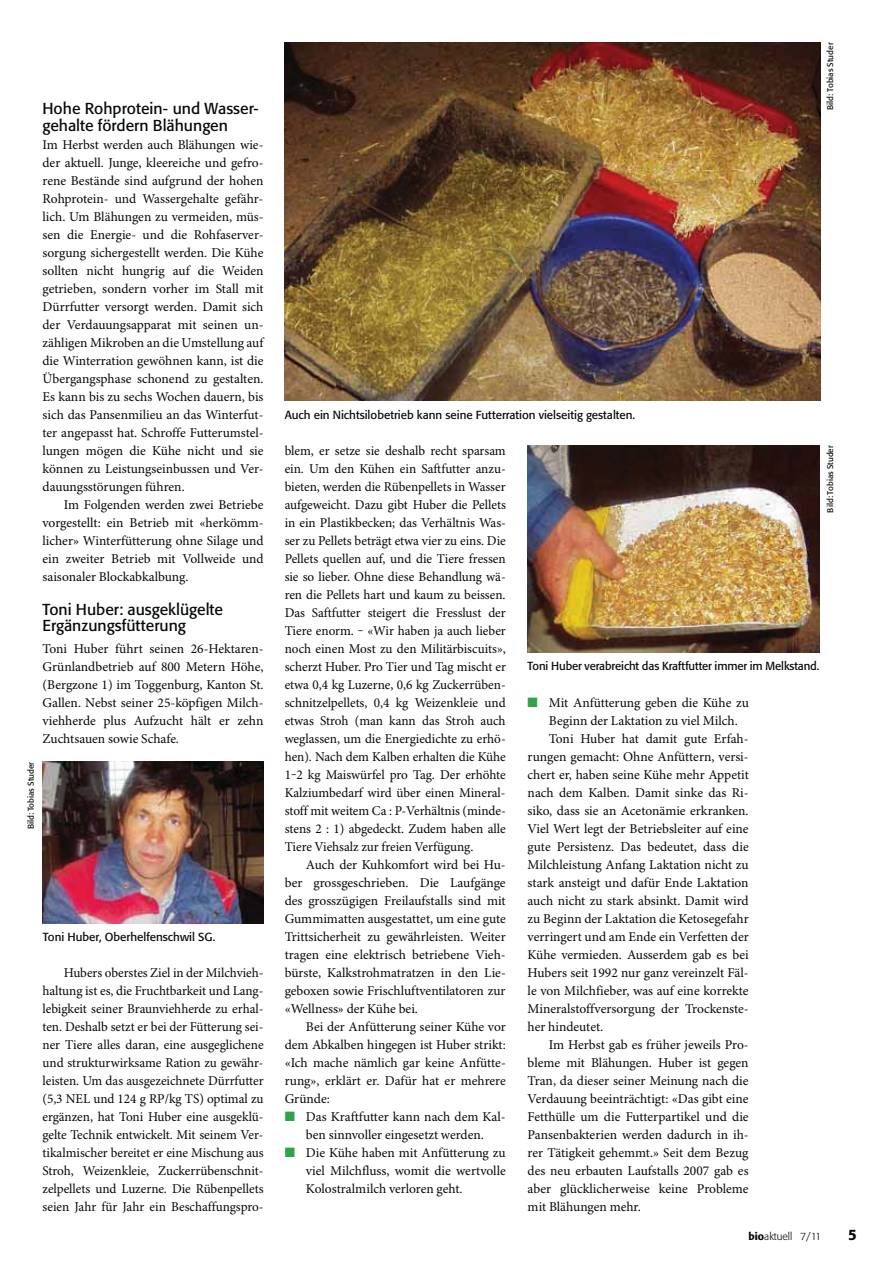
<style>
.page{position:relative;width:893px;height:1263px;background:#fff}
.page>*{position:absolute;margin:0;border:0;box-sizing:border-box;transform-origin:0 0}
.t1{font:15.75px/16.5px "Formata BQ";color:#040809}
.t2{font:500 15px "Formata BQ";color:#040809}
.t3{font:13.5px/18px "Minion Pro";color:#040809;text-align:justify}
.t4{font:11.55px "Formata BQ";color:#040809}
.t5{font:300 10.5px "Formata BQ";color:#040809}
.t6{font:8.25px "Formata BQ";color:#040809}
.s1{color:#2fa349}
.s2{font-weight:500}
</style>
<div class="page">
<img style="left:43px;top:761px;width:221px;height:163px">
<img style="left:285px;top:43px;width:535px;height:358px">
<img style="left:527px;top:446px;width:293px;height:206px">
<p class="t6" style="left:27px;top:829px;width:69px;rotate:-90deg">Bild: Tobias Studer</p>
<p class="t1" style="left:43px;top:101px;width:218px">Hohe Rohprotein- und Wasser&shy;gehalte fördern Blähungen</p>
<p class="t3" style="left:43px;top:137px;width:223px">Im Herbst werden auch Blähungen wie&shy;der aktuell. Junge, kleereiche und gefro&shy;rene Bestände sind aufgrund der hohen Rohprotein- und Wassergehalte gefähr&shy;lich. Um Blähungen zu vermeiden, müs&shy;sen die Energie- und die Rohfaserver&shy;sorgung sichergestellt werden. Die Kühe sollten nicht hungrig auf die Weiden getrieben, sondern vorher im Stall mit Dürrfutter versorgt werden. Damit sich der Verdauungsapparat mit seinen un&shy;zähligen Mikroben an die Umstellung auf die Winterration gewöhnen kann, ist die Übergangsphase schonend zu gestalten.<br>Es kann bis zu sechs Wochen dauern, bis sich das Pansenmilieu an das Winterfut&shy;ter angepasst hat. Schroffe Futterumstel&shy;lungen mögen die Kühe nicht und sie können zu Leistungseinbussen und Ver&shy;dauungsstörungen führen.</p>
<p class="t3" style="left:43px;top:497px;width:223px;text-indent:21px">Im Folgenden werden zwei Betriebe vorgestellt: ein Betrieb mit «herkömm&shy;licher» Winterfütterung ohne Silage und ein zweiter Betrieb mit Vollweide und saisonaler Blockabkalbung.</p>
<p class="t1" style="left:43px;top:602px;width:182px">Toni Huber: ausgeklügelte<br>Ergänzungsfütterung</p>
<p class="t3" style="left:43px;top:641px;width:222px">Toni Huber führt seinen 26-Hektaren-Grünlandbetrieb auf 800 Metern Höhe, (Bergzone 1) im Toggenburg, Kanton St.<br>Gallen. Nebst seiner 25-köpfigen Milch&shy;viehherde plus Aufzucht hält er zehn Zuchtsauen sowie Schafe.</p>
<p class="t4" style="left:43px;top:931px;width:174px">Toni Huber, Oberhelfenschwil SG.</p>
<p class="t3" style="left:43px;top:965px;width:223px;text-indent:21px">Hubers oberstes Ziel in der Milchvieh&shy;haltung ist es, die Fruchtbarkeit und Lang&shy;lebigkeit seiner Braunviehherde zu erhal&shy;ten. Deshalb setzt er bei der Fütterung sei&shy;ner Tiere alles daran, eine ausgeglichene und strukturwirksame Ration zu gewähr&shy;leisten. Um das ausgezeichnete Dürrfutter (5,3 NEL und 124 g RP/kg TS) optimal zu ergänzen, hat Toni Huber eine ausgeklü&shy;gelte Technik entwickelt. Mit seinem Ver&shy;tikalmischer bereitet er eine Mischung aus Stroh, Weizenkleie, Zuckerrübenschnit&shy;zelpellets und Luzerne. Die Rübenpellets seien Jahr für Jahr ein Beschaffungspro-</p>
<p class="t4" style="left:285px;top:409px;width:352px">Auch ein Nichtsilobetrieb kann seine Futterration vielseitig gestalten.</p>
<p class="t6" style="left:826px;top:110px;width:69px;rotate:-90deg">Bild: Tobias Studer</p>
<p class="t3" style="left:285px;top:443px;width:223px">blem, er setze sie deshalb recht sparsam ein. Um den Kühen ein Saftfutter anzu&shy;bieten, werden die Rübenpellets in Wasser aufgeweicht. Dazu gibt Huber die Pellets in ein Plastikbecken; das Verhältnis Was&shy;ser zu Pellets beträgt etwa vier zu eins. Die Pellets quellen auf, und die Tiere fressen sie so lieber. Ohne diese Behandlung wä&shy;ren die Pellets hart und kaum zu beissen.<br>Das Saftfutter steigert die Fresslust der Tiere enorm. ‒ «Wir haben ja auch lieber noch einen Most zu den Militärbiscuits», scherzt Huber. Pro Tier und Tag mischt er etwa 0,4 kg Luzerne, 0,6 kg Zuckerrüben&shy;schnitzelpellets, 0,4 kg Weizenkleie und etwas Stroh (man kann das Stroh auch weglassen, um die Energiedichte zu erhö&shy;hen). Nach dem Kalben erhalten die Kühe 1‒2 kg Maiswürfel pro Tag. Der erhöhte Kalziumbedarf wird über einen Mineral&shy;stoff mit weitem Ca : P-Verhältnis (minde&shy;stens 2 : 1) abgedeckt. Zudem haben alle Tiere Viehsalz zur freien Verfügung.</p>
<p class="t3" style="left:285px;top:857px;width:223px;text-indent:21px">Auch der Kuhkomfort wird bei Hu&shy;ber grossgeschrieben. Die Laufgänge des grosszügigen Freilaufstalls sind mit Gummimatten ausgestattet, um eine gute Trittsicherheit zu gewährleisten. Weiter tragen eine elektrisch betriebene Vieh&shy;bürste, Kalkstrohmatratzen in den Lie&shy;geboxen sowie Frischluftventilatoren zur «Wellness» der Kühe bei.</p>
<p class="t3" style="left:285px;top:1019px;width:223px;text-indent:21px">Bei der Anfütterung seiner Kühe vor dem Abkalben hingegen ist Huber strikt: «Ich mache nämlich gar keine Anfütte&shy;rung», erklärt er. Dafür hat er mehrere Gründe:</p>
<p class="t3" style="left:285px;top:1109px;width:223px;text-align:center"><span class="s1">■</span> Das Kraftfutter kann nach dem Kal&shy;ben sinnvoller eingesetzt werden.</p>
<p class="t3" style="left:306px;top:1145px;width:201px;text-indent:-21px"><span class="s1">■</span> Die Kühe haben mit Anfütterung zu viel Milchfluss, womit die wertvolle Kolostralmilch verloren geht.</p>
<p class="t6" style="left:826px;top:513px;width:69px;rotate:-90deg">Bild: Tobias Studer</p>
<p class="t4" style="left:528px;top:661px;width:293px">Toni Huber verabreicht das Kraftfutter immer im Melkstand.</p>
<p class="t3" style="left:528px;top:695px;width:223px"><span class="s1">■</span> Mit Anfütterung geben die Kühe zu</p>
<p class="t3" style="left:549px;top:713px;width:190px">Beginn der Laktation zu viel Milch.</p>
<p class="t3" style="left:549px;top:731px;width:201px">Toni Huber hat damit gute Erfah-</p>
<p class="t3" style="left:528px;top:749px;width:223px">rungen gemacht: Ohne Anfüttern, versi-</p>
<p class="t3" style="left:528px;top:767px;width:223px">chert er, haben seine Kühe mehr Appetit</p>
<p class="t3" style="left:528px;top:785px;width:222px">nach dem Kalben. Damit sinke das Ri-</p>
<p class="t3" style="left:528px;top:803px;width:223px">siko, dass sie an Acetonämie erkranken.</p>
<p class="t3" style="left:528px;top:821px;width:223px">Viel Wert legt der Betriebsleiter auf eine</p>
<p class="t3" style="left:528px;top:839px;width:223px">gute Persistenz. Das bedeutet, dass die</p>
<p class="t3" style="left:528px;top:857px;width:223px">Milchleistung Anfang Laktation nicht zu</p>
<p class="t3" style="left:528px;top:875px;width:223px">stark ansteigt und dafür Ende Laktation</p>
<p class="t3" style="left:528px;top:893px;width:222px">auch nicht zu stark absinkt. Damit wird</p>
<p class="t3" style="left:528px;top:911px;width:223px">zu Beginn der Laktation die Ketosegefahr</p>
<p class="t3" style="left:528px;top:929px;width:223px">verringert und am Ende ein Verfetten der</p>
<p class="t3" style="left:528px;top:947px;width:222px">Kühe vermieden. Ausserdem gab es bei</p>
<p class="t3" style="left:528px;top:965px;width:222px">Hubers seit 1992 nur ganz vereinzelt Fäl-</p>
<p class="t3" style="left:528px;top:983px;width:222px">le von Milchfieber, was auf eine korrekte</p>
<p class="t3" style="left:528px;top:1001px;width:223px">Mineralstoffversorgung der Trockenste-</p>
<p class="t3" style="left:528px;top:1019px;width:77px">her hindeutet.</p>
<p class="t3" style="left:549px;top:1037px;width:201px">Im Herbst gab es früher jeweils Pro-</p>
<p class="t3" style="left:528px;top:1055px;width:223px">bleme mit Blähungen. Huber ist gegen</p>
<p class="t3" style="left:528px;top:1073px;width:222px">Tran, da dieser seiner Meinung nach die</p>
<p class="t3" style="left:528px;top:1091px;width:222px">Verdauung beeinträchtigt: «Das gibt eine</p>
<p class="t3" style="left:528px;top:1109px;width:223px">Fetthülle um die Futterpartikel und die</p>
<p class="t3" style="left:528px;top:1127px;width:223px">Pansenbakterien werden dadurch in ih-</p>
<p class="t3" style="left:528px;top:1145px;width:222px">rer Tätigkeit gehemmt.» Seit dem Bezug</p>
<p class="t3" style="left:528px;top:1163px;width:222px">des neu erbauten Laufstalls 2007 gab es</p>
<p class="t3" style="left:528px;top:1181px;width:223px">aber glücklicherweise keine Probleme</p>
<p class="t3" style="left:528px;top:1198px;width:115px">mit Blähungen mehr.</p>
<p class="t5" style="left:748px;top:1233px;width:74px"><span class="s2">bio</span>aktuell 7/11</p>
<p class="t2" style="left:848px;top:1228px;width:10px">5</p>
</div>
